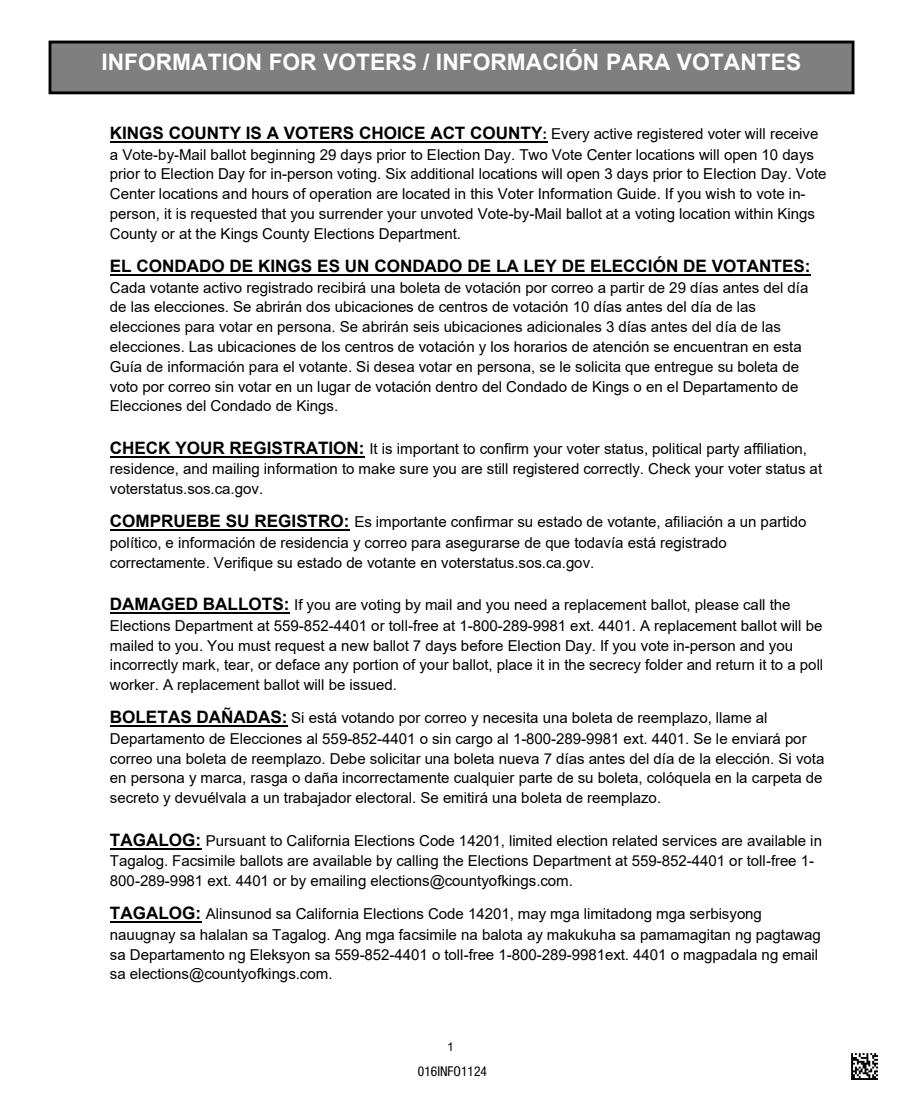
<style>
.page{position:relative;width:905px;height:1107px;background:#fff}
.page>*{position:absolute;margin:0;border:0;box-sizing:border-box;transform-origin:0 0}
.t1{font:700 22.8px "Arial";color:#fff}
.t2{font:700 17.1px "Arial";color:#000}
.t3{font:15px/20px "Arial";color:#000}
.t4{font:condensed 13.5px "Helvetica Neue LT Std";color:#000}
.t5{font:12px "Arial";color:#000}
.s1{font-weight:700;font-size:17.1px}
.s2{font-weight:700;font-size:14.25px}
</style>
<div class="page">
<hr style="left:110px;top:141px;width:437px;height:2px;background:#000">
<hr style="left:110px;top:274px;width:700px;height:2px;background:#000">
<hr style="left:110px;top:456px;width:254px;height:2px;background:#000">
<hr style="left:110px;top:529px;width:239px;height:2px;background:#000">
<hr style="left:110px;top:612px;width:179px;height:2px;background:#000">
<hr style="left:110px;top:725px;width:177px;height:2px;background:#000">
<hr style="left:110px;top:848px;width:91px;height:1px;background:#000">
<hr style="left:110px;top:921px;width:91px;height:2px;background:#000">
<div style="left:50px;top:42px;width:803px;height:51px;background:#7f7f7f"></div>
<div style="left:49px;top:41px;width:805px;height:53px;border:3px solid #000"></div>
<svg style="left:851px;top:1053px;width:27px;height:25px"></svg>
<hr style="left:851px;top:1078px;width:27px;height:2px;background:#000">
<h1 class="t1" style="left:101px;top:46px;width:701px">INFORMATION FOR VOTERS / INFORMACIÓN PARA VOTANTES</h1>
<p class="t3" style="left:110px;top:124px;width:718px"><span class="s1">KINGS COUNTY IS A VOTERS CHOICE ACT COUNTY</span><span class="s2">:</span> Every active registered voter will receive a Vote-by-Mail ballot beginning 29 days prior to Election Day. Two Vote Center locations will open 10 days prior to Election Day for in-person voting. Six additional locations will open 3 days prior to Election Day. Vote Center locations and hours of operation are located in this Voter Information Guide. If you wish to vote in&shy;person, it is requested that you surrender your unvoted Vote-by-Mail ballot at a voting location within Kings County or at the Kings County Elections Department.</p>
<p class="t2" style="left:110px;top:254px;width:702px">EL CONDADO DE KINGS ES UN CONDADO DE LA LEY DE ELECCIÓN DE VOTANTES:</p>
<p class="t3" style="left:110px;top:277px;width:700px">Cada votante activo registrado recibirá una boleta de votación por correo a partir de 29 días antes del día de las elecciones. Se abrirán dos ubicaciones de centros de votación 10 días antes del día de las elecciones para votar en persona. Se abrirán seis ubicaciones adicionales 3 días antes del día de las elecciones. Las ubicaciones de los centros de votación y los horarios de atención se encuentran en esta Guía de información para el votante. Si desea votar en persona, se le solicita que entregue su boleta de voto por correo sin votar en un lugar de votación dentro del Condado de Kings o en el Departamento de Elecciones del Condado de Kings.</p>
<p class="t3" style="left:110px;top:438px;width:713px"><span class="s1">CHECK YOUR REGISTRATION:</span> It is important to confirm your voter status, political party affiliation, residence, and mailing information to make sure you are still registered correctly. Check your voter status at voterstatus.sos.ca.gov.</p>
<p class="t3" style="left:110px;top:512px;width:698px"><span class="s1">COMPRUEBE SU REGISTRO:</span> Es importante confirmar su estado de votante, afiliación a un partido político, e información de residencia y correo para asegurarse de que todavía está registrado correctamente. Verifique su estado de votante en voterstatus.sos.ca.gov.</p>
<p class="t3" style="left:110px;top:595px;width:715px"><span class="s1">DAMAGED BALLOTS:</span> If you are voting by mail and you need a replacement ballot, please call the Elections Department at 559-852-4401 or toll-free at 1-800-289-9981 ext. 4401. A replacement ballot will be mailed to you. You must request a new ballot 7 days before Election Day. If you vote in-person and you incorrectly mark, tear, or deface any portion of your ballot, place it in the secrecy folder and return it to a poll worker. A replacement ballot will be issued.</p>
<p class="t3" style="left:110px;top:708px;width:716px"><span class="s1">BOLETAS DAÑADAS:</span> Si está votando por correo y necesita una boleta de reemplazo, llame al Departamento de Elecciones al 559-852-4401 o sin cargo al 1-800-289-9981 ext. 4401. Se le enviará por correo una boleta de reemplazo. Debe solicitar una boleta nueva 7 días antes del día de la elección. Si vota en persona y marca, rasga o daña incorrectamente cualquier parte de su boleta, colóquela en la carpeta de secreto y devuélvala a un trabajador electoral. Se emitirá una boleta de reemplazo.</p>
<p class="t3" style="left:110px;top:830px;width:713px"><span class="s1">TAGALOG:</span> Pursuant to California Elections Code 14201, limited election related services are available in<br>Tagalog. Facsimile ballots are available by calling the Elections Department at 559-852-4401 or toll-free 1-<br>800-289-9981 ext. 4401 or by emailing elections@countyofkings.com.</p>
<p class="t3" style="left:110px;top:904px;width:712px"><span class="s1">TAGALOG:</span> Alinsunod sa California Elections Code 14201, may mga limitadong mga serbisyong nauugnay sa halalan sa Tagalog. Ang mga facsimile na balota ay makukuha sa pamamagitan ng pagtawag sa Departamento ng Eleksyon sa 559-852-4401 o toll-free 1-800-289-9981ext. 4401 o magpadala ng email sa elections@countyofkings.com.</p>
<p class="t5" style="left:447px;top:1039px;width:8px">1</p>
<p class="t4" style="left:418px;top:1064px;width:71px">016INFO1124</p>
</div>
